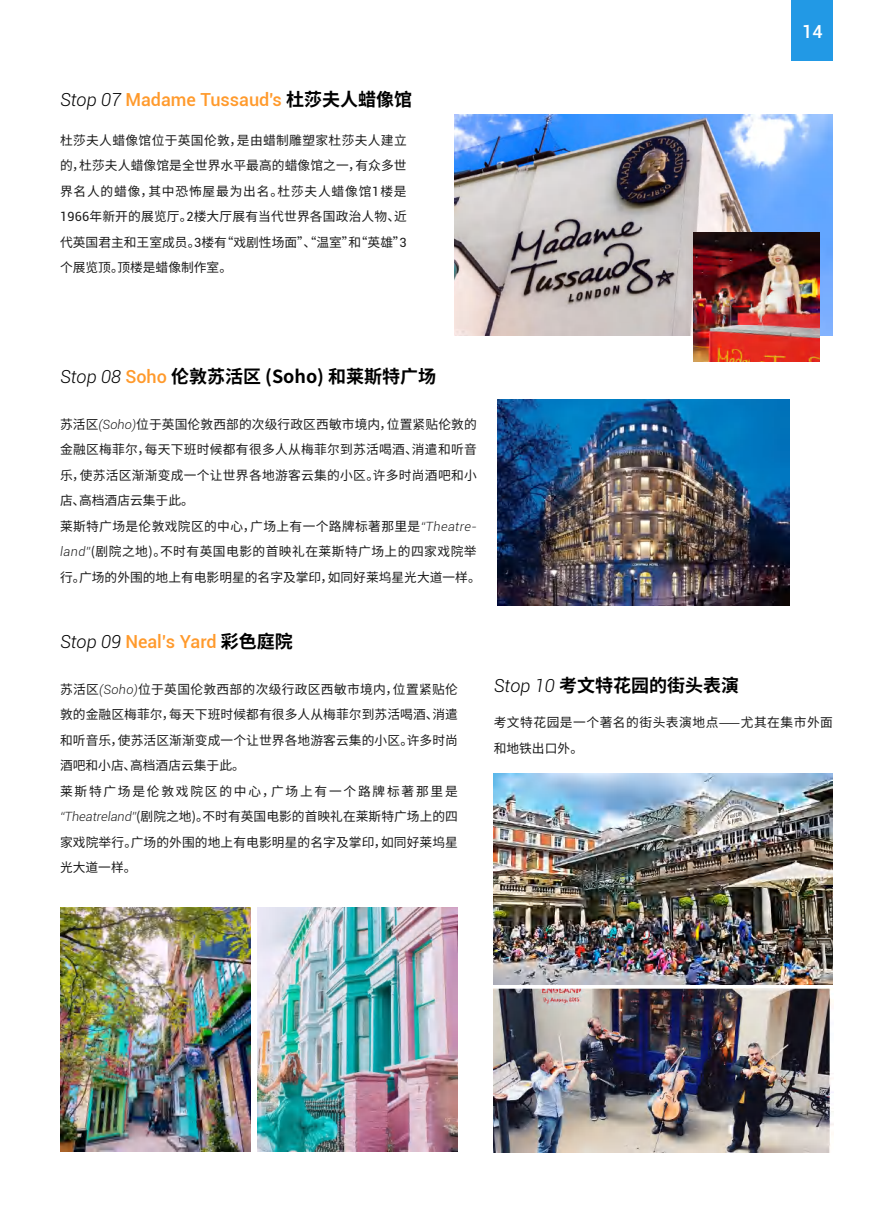
<style>
.page{position:relative;width:893px;height:1212px;background:#fff}
.page>*{position:absolute;margin:0;border:0;box-sizing:border-box;transform-origin:0 0}
.t1{font:500 18px "Roboto";color:#ff9a2c}
.t2{font:700 18px "Source Han Sans CN";color:#000}
.t3{font:500 18px "Roboto";color:#fff}
.t4{font:12.75px/25.5px "Source Han Sans CN";letter-spacing:.01em;color:#1a1a1a}
.t5{font:12.75px/25.5px "Source Han Sans CN";letter-spacing:.04em;color:#1a1a1a}
.s1{font-weight:300;font-style:italic;color:#000}
.s2{font-family:"Source Han Sans CN";font-weight:700;color:#000}
.s3{font-family:"Roboto"}
.s4{font-family:"Roboto";font-weight:300;font-style:italic}
.s5{font-family:"Roboto";font-weight:500;color:#ff9a2c}
</style>
<div class="page">
<img style="left:454px;top:115px;width:379px;height:220px">
<img style="left:694px;top:232px;width:125px;height:129px">
<img style="left:498px;top:399px;width:292px;height:207px">
<img style="left:60px;top:907px;width:191px;height:245px">
<img style="left:257px;top:907px;width:201px;height:245px">
<img style="left:494px;top:774px;width:339px;height:210px">
<img style="left:494px;top:988px;width:339px;height:164px">
<div style="left:792px;top:0;width:41px;height:60px;background:#2299e5"></div>
<h1 class="t1" style="left:60px;top:87px;width:353px"><span class="s1">Stop 07</span> Madame Tussaud's <span class="s2">杜莎夫人蜡像馆</span></h1>
<p class="t4" style="left:60px;top:128px;width:348px;text-align:justify">杜莎夫人蜡像馆位于英国伦敦，是由蜡制雕塑家杜莎夫人建立的，杜莎夫人蜡像馆是全世界水平最高的蜡像馆之一，有众多世界名人的蜡像，其中恐怖屋最为出名。杜莎夫人蜡像馆<span class="s3">1</span>楼是<span class="s3">1966</span>年新开的展览厅。<span class="s3">2</span>楼大厅展有当代世界各国政治人物、近代英国君主和王室成员。<span class="s3">3</span>楼有“戏剧性场面”、“温室”和“英雄”<span class="s3">3</span>个展览顶。顶楼是蜡像制作室。</p>
<h1 class="t3" style="left:802px;top:19px;width:22px">14</h1>
<h1 class="t2" style="left:60px;top:366px;width:378px"><span class="s4">Stop 08</span> <span class="s5">Soho</span> 伦敦苏活区 (Soho) 和莱斯特广场</h1>
<p class="t4" style="left:60px;top:411px;width:422px">苏活区<span class="s4">(Soho)</span>位于英国伦敦西部的次级行政区西敏市境内，位置紧贴伦敦的金融区梅菲尔，每天下班时候都有很多人从梅菲尔到苏活喝酒、消遣和听音乐，使苏活区渐渐变成一个让世界各地游客云集的小区。许多时尚酒吧和小店、高档酒店云集于此。<br>莱斯特广场是伦敦戏院区的中心，广场上有一个路牌标著那里是<span class="s4">“Theatre&shy;land”</span>(剧院之地)。不时有英国电影的首映礼在莱斯特广场上的四家戏院举行。广场的外围的地上有电影明星的名字及掌印，如同好莱坞星光大道一样。</p>
<h1 class="t1" style="left:60px;top:629px;width:234px"><span class="s1">Stop 09</span> Neal’s Yard <span class="s2">彩色庭院</span></h1>
<p class="t4" style="left:60px;top:676px;width:400px">苏活区<span class="s4">(Soho)</span>位于英国伦敦西部的次级行政区西敏市境内，位置紧贴伦敦的金融区梅菲尔，每天下班时候都有很多人从梅菲尔到苏活喝酒、消遣和听音乐，使苏活区渐渐变成一个让世界各地游客云集的小区。许多时尚酒吧和小店、高档酒店云集于此。<br>莱斯特广场是伦敦戏院区的中心，广场上有一个路牌标著那里是<span class="s4">“Theatreland”</span>(剧院之地)。不时有英国电影的首映礼在莱斯特广场上的四家戏院举行。广场的外围的地上有电影明星的名字及掌印，如同好莱坞星光大道一样。</p>
<h1 class="t2" style="left:494px;top:675px;width:247px"><span class="s4">Stop 10</span> 考文特花园的街头表演</h1>
<p class="t5" style="left:494px;top:710px;width:341px">考文特花园是一个著名的街头表演地点⸺尤其在集市外面和地铁出口外。</p>
</div>
